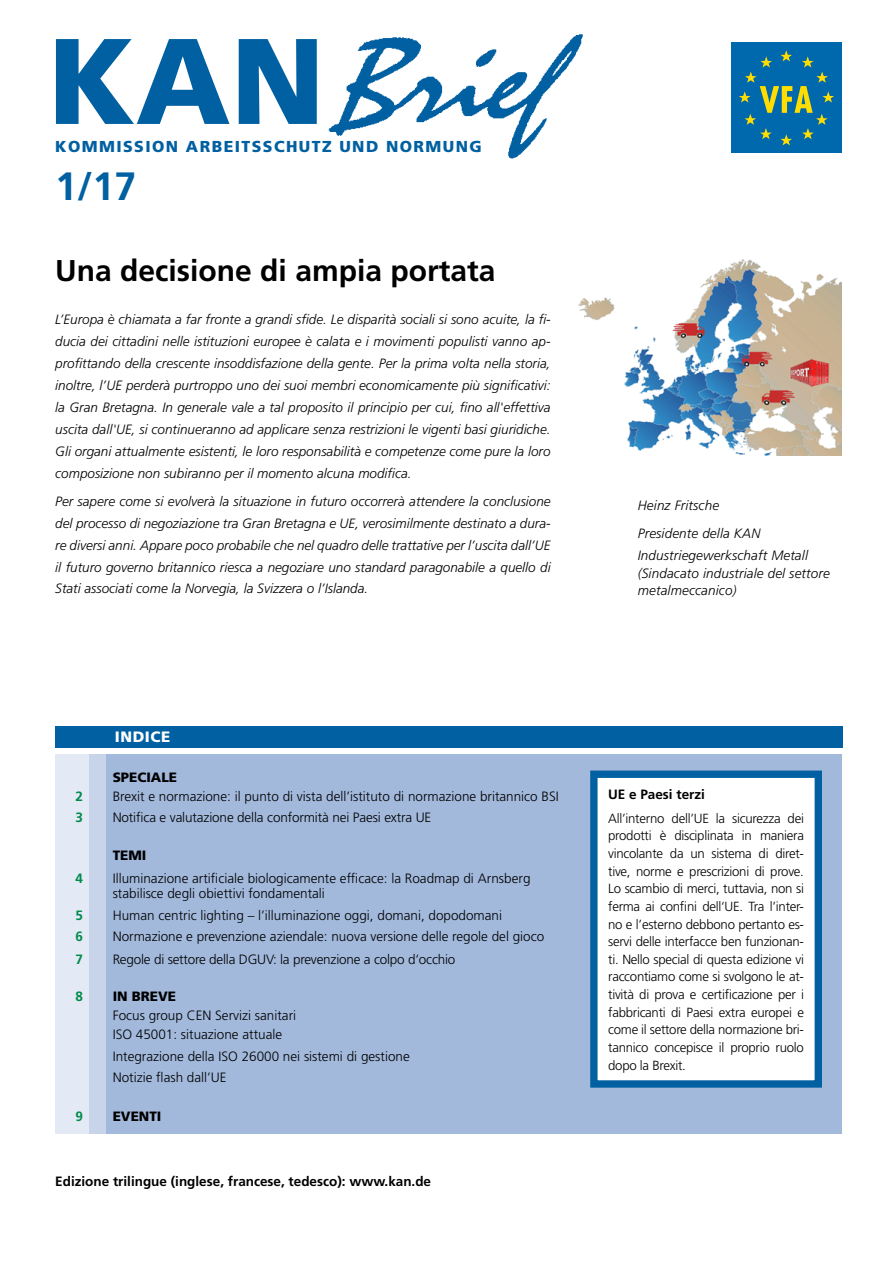
<style>
.page{position:relative;width:893px;height:1263px;background:#fff}
.page>*{position:absolute;margin:0;border:0;box-sizing:border-box;transform-origin:0 0}
.t1{font:900 121.65px "Frutiger LT Std";color:#0060a1}
.t2{font:700 39.45px "Frutiger LT Std";color:#0060a1}
.U_ital{font:700 30px "Frutiger LT Std";color:#000}
.t3{font:900 15.9px "Frutiger LT Std";letter-spacing:.09em;color:#0060a1}
.t4{font:900 15px "Frutiger LT Std";letter-spacing:.04em;color:#fff}
.g_ital{font:italic 300 13.5px/21.9px "Frutiger LT Std";letter-spacing:.01em;color:#000;text-align:justify}
.tabelle_gruen{font:300 13.5px/15px "Frutiger LT Std";color:#000}
.g_ital-2{font:700 13.5px "Frutiger LT Std";color:#000}
.tabelle_gruen-2{font:900 13.5px "Frutiger LT Std";color:#000}
.tabelle_gruen-3{font:700 13.5px "Frutiger LT Std";color:#008b49}
.g_ital-3{font:300 13.2px/17.7px "Frutiger LT Std";letter-spacing:-.02em;color:#000;text-align:justify}
</style>
<div class="page">
<div style="left:55px;top:754px;width:34px;height:380px;background:#e3e9f5"></div>
<div style="left:89px;top:754px;width:17px;height:380px;background:#c7d4ea"></div>
<div style="left:106px;top:754px;width:736px;height:380px;background:#a2b9dc"></div>
<div style="left:731px;top:43px;width:111px;height:110px;background:#0068ad"></div>
<svg style="left:739px;top:50px;width:95px;height:95px"></svg>
<div style="left:55px;top:726px;width:788px;height:21px;background:#0060a1"></div>
<div style="left:594px;top:774px;width:224px;height:310px;background:#fff"></div>
<div style="left:590px;top:770px;width:232px;height:318px;border:7px solid #0060a1"></div>
<img style="left:328px;top:34px;width:255px;height:125px">
<img style="left:578px;top:259px;width:264px;height:196px">
<p class="t1" style="left:48px;top:8px;width:278px">KAN</p>
<p class="t3" style="left:55px;top:137px;width:428px">KOMMISSION ARBEITSSCHUTZ UND NORMUNG</p>
<p class="t2" style="left:55px;top:163px;width:83px">1/17</p>
<p class="U_ital" style="left:55px;top:253px;width:442px">Una decisione di ampia portata</p>
<p class="g_ital" style="left:55px;top:309px;width:497px">L’Europa è chiamata a far fronte a grandi sfide. Le disparità sociali si sono acuite, la fi&shy;ducia dei cittadini nelle istituzioni europee è calata e i movimenti populisti vanno ap&shy;profittando della crescente insoddisfazione della gente. Per la prima volta nella storia, inoltre, l’UE perderà purtroppo uno dei suoi membri economicamente più significativi: la Gran Bretagna. In generale vale a tal proposito il principio per cui, fino all'effettiva uscita dall'UE, si continueranno ad applicare senza restrizioni le vigenti basi giuridiche.<br>Gli organi attualmente esistenti, le loro responsabilità e competenze come pure la loro composizione non subiranno per il momento alcuna modifica.</p>
<p class="g_ital" style="left:55px;top:490px;width:497px">Per sapere come si evolverà la situazione in futuro occorrerà attendere la conclusione del processo di negoziazione tra Gran Bretagna e UE, verosimilmente destinato a dura&shy;re diversi anni. Appare poco probabile che nel quadro delle trattative per l’uscita dall’UE il futuro governo britannico riesca a negoziare uno standard paragonabile a quello di Stati associati come la Norvegia, la Svizzera o l’Islanda.</p>
<p class="g_ital" style="left:638px;top:495px;width:83px">Heinz Fritsche</p>
<p class="g_ital" style="left:638px;top:523px;width:124px">Presidente della KAN</p>
<p class="g_ital" style="left:638px;top:547px;width:193px;line-height:17.5px;text-align:left">Industriegewerkschaft Metall (Sindacato industriale del settore metalmeccanico)</p>
<p class="t4" style="left:115px;top:728px;width:57px">INDICE</p>
<p class="tabelle_gruen-2" style="left:113px;top:769px;width:66px">SPECIALE</p>
<p class="tabelle_gruen-3" style="left:75px;top:788px;width:9px">2</p>
<p class="tabelle_gruen" style="left:113px;top:789px;width:448px">Brexit e normazione: il punto di vista dell’istituto di normazione britannico BSI</p>
<p class="tabelle_gruen-3" style="left:75px;top:810px;width:9px">3</p>
<p class="tabelle_gruen" style="left:113px;top:810px;width:320px">Notifica e valutazione della conformità nei Paesi extra UE</p>
<p class="tabelle_gruen-2" style="left:113px;top:847px;width:35px">TEMI</p>
<p class="tabelle_gruen-3" style="left:75px;top:870px;width:9px">4</p>
<p class="tabelle_gruen" style="left:113px;top:871px;width:419px">Illuminazione artificiale biologicamente efficace: la Roadmap di Arnsberg stabilisce degli obiettivi fondamentali</p>
<p class="tabelle_gruen-3" style="left:75px;top:907px;width:9px">5</p>
<p class="tabelle_gruen" style="left:113px;top:907px;width:391px">Human centric lighting – l’illuminazione oggi, domani, dopodomani</p>
<p class="tabelle_gruen-3" style="left:75px;top:928px;width:9px">6</p>
<p class="tabelle_gruen" style="left:113px;top:929px;width:433px">Normazione e prevenzione aziendale: nuova versione delle regole del gioco</p>
<p class="tabelle_gruen-3" style="left:75px;top:951px;width:9px">7</p>
<p class="tabelle_gruen" style="left:113px;top:951px;width:344px">Regole di settore della DGUV: la prevenzione a colpo d‘occhio</p>
<p class="tabelle_gruen-3" style="left:75px;top:988px;width:9px">8</p>
<p class="tabelle_gruen-2" style="left:113px;top:988px;width:65px">IN BREVE</p>
<p class="tabelle_gruen" style="left:113px;top:1008px;width:185px">Focus group CEN Servizi sanitari</p>
<p class="tabelle_gruen" style="left:113px;top:1027px;width:171px">ISO 45001: situazione attuale</p>
<p class="tabelle_gruen" style="left:113px;top:1049px;width:299px">Integrazione della ISO 26000 nei sistemi di gestione</p>
<p class="tabelle_gruen" style="left:113px;top:1070px;width:116px">Notizie flash dall’UE</p>
<p class="tabelle_gruen-3" style="left:75px;top:1108px;width:9px">9</p>
<p class="tabelle_gruen-2" style="left:113px;top:1108px;width:50px">EVENTI</p>
<p class="g_ital-2" style="left:55px;top:1174px;width:377px">Edizione trilingue (inglese, francese, tedesco): www.kan.de</p>
<p class="g_ital-2" style="left:608px;top:786px;width:98px">UE e Paesi terzi</p>
<p class="g_ital-3" style="left:608px;top:809px;width:197px">All’interno dell’UE la sicurezza dei prodotti è disciplinata in maniera vincolante da un sistema di diret&shy;tive, norme e prescrizioni di prove.<br>Lo scambio di merci, tuttavia, non si ferma ai confini dell‘UE. Tra l’inter&shy;no e l’esterno debbono pertanto es&shy;servi delle interfacce ben funzionan&shy;ti. Nello special di questa edizione vi raccontiamo come si svolgono le at&shy;tività di prova e certificazione per i fabbricanti di Paesi extra europei e come il settore della normazione bri&shy;tannico concepisce il proprio ruolo dopo la Brexit.</p>
</div>
